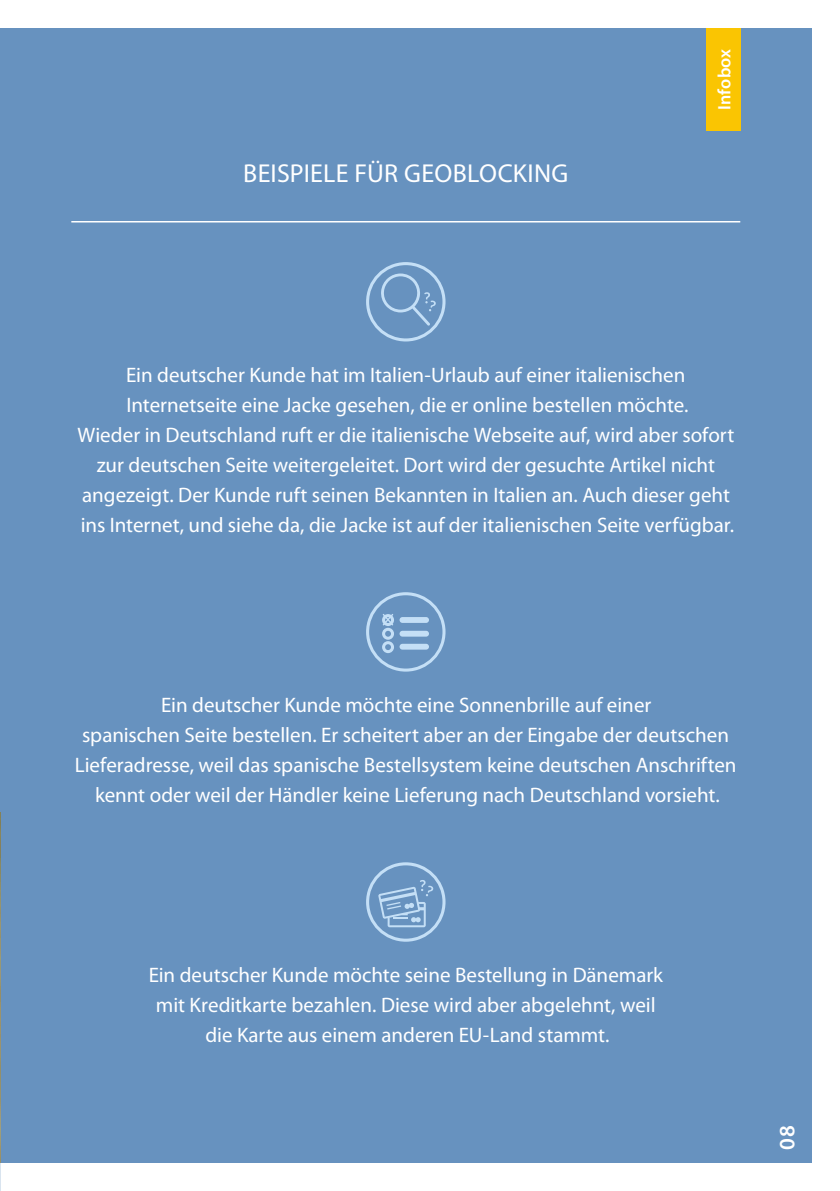
<style>
.page{position:relative;width:840px;height:1191px;background:#fff}
.page>*{position:absolute;margin:0;border:0;box-sizing:border-box;transform-origin:0 0}
.t1{font:26px "Myriad Pro";letter-spacing:.01em;color:#fff}
.t2{font:600 22px "Myriad Pro";color:#fff}
.t3{font:21px/30px "Myriad Pro";color:#fff;text-align:center}
.t4{font:600 18px "Myriad Pro";letter-spacing:.005em;color:#fff}
</style>
<div class="page">
<div style="left:0;top:28px;width:811px;height:1134px;background:#6792bf"></div>
<div style="left:706px;top:28px;width:34px;height:102px;background:#fac502"></div>
<hr style="left:71px;top:221px;width:668px;height:1px;background:#fff">
<svg style="left:366px;top:862px;width:79px;height:80px"></svg>
<svg style="left:366px;top:262px;width:79px;height:80px"></svg>
<img style="left:0;top:812px;width:1px;height:350px">
<svg style="left:366px;top:592px;width:79px;height:80px"></svg>
<div style="left:399px;top:617px;width:30px;height:6px;background:#c4dff6;border-radius:3px"></div>
<div style="left:399px;top:631px;width:30px;height:5px;background:#c4dff6;border-radius:3px"></div>
<div style="left:399px;top:644px;width:30px;height:5px;background:#c4dff6;border-radius:3px"></div>
<p class="t1" style="left:243px;top:157px;width:326px">BEISPIELE FÜR GEOBLOCKING</p>
<p class="t4" style="left:712px;top:110px;width:63px;rotate:-90deg">Infobox</p>
<p class="t3" style="left:77px;top:360px;width:658px">Ein deutscher Kunde hat im Italien-Urlaub auf einer italienischen Internetseite eine Jacke gesehen, die er online bestellen möchte.<br>Wieder in Deutschland ruft er die italienische Webseite auf, wird aber sofort zur deutschen Seite weitergeleitet. Dort wird der gesuchte Artikel nicht angezeigt. Der Kunde ruft seinen Bekannten in Italien an. Auch dieser geht ins Internet, und siehe da, die Jacke ist auf der italienischen Seite verfügbar.</p>
<p class="t3" style="left:75px;top:690px;width:663px">Ein deutscher Kunde möchte eine Sonnenbrille auf einer<br>spanischen Seite bestellen. Er scheitert aber an der Eingabe der deutschen Lieferadresse, weil das spanische Bestellsystem keine deutschen Anschriften kennt oder weil der Händler keine Lieferung nach Deutschland vorsieht.</p>
<p class="t3" style="left:149px;top:960px;width:515px">Ein deutscher Kunde möchte seine Bestellung in Dänemark mit Kreditkarte bezahlen. Diese wird aber abgelehnt, weil die Karte aus einem anderen EU-Land stammt.</p>
<p class="t2" style="left:772px;top:1149px;width:26px;rotate:-90deg">08</p>
</div>
